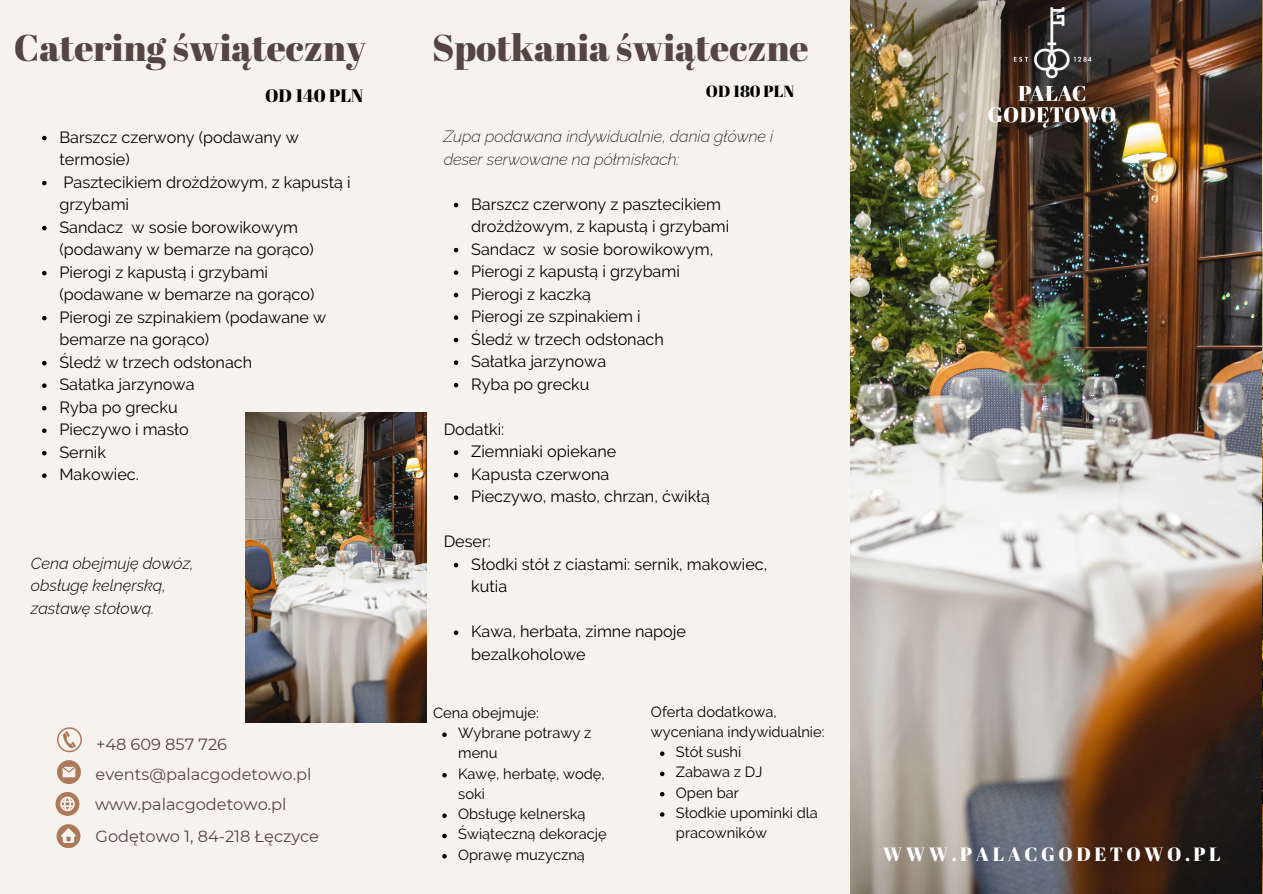
<style>
.page{position:relative;width:1263px;height:894px;background:#fff}
.page>*{position:absolute;margin:0;border:0;box-sizing:border-box;transform-origin:0 0}
.t1{font:37.2px "Abril Fatface";color:#544541}
.t2{font:19.2px "Abril Fatface";letter-spacing:.18em;color:#fff}
.t3{font:18px "Abril Fatface";color:#000}
.t4{font:16.2px/22.5px "Raleway";color:#000}
.t5{font:16.2px "Montserrat";color:#544541}
.t6{font:italic 200 16.2px/22.5px "Raleway";color:#000}
.t7{font:italic 300 16.2px/22.5px "Raleway";color:#000}
.t8{font:16.2px "Abril Fatface";color:#000}
.t9{font:14.7px/20.2px "Raleway";color:#000}
</style>
<div class="page">
<div style="left:0;top:0;width:1263px;height:893px;background:#f6f3ee"></div>
<svg style="left:57px;top:727px;width:25px;height:24px"></svg>
<svg style="left:56px;top:792px;width:23px;height:23px"></svg>
<svg style="left:57px;top:824px;width:23px;height:23px"></svg>
<svg style="left:57px;top:760px;width:24px;height:23px"></svg>
<img style="left:245px;top:412px;width:181px;height:310px">
<img style="left:850px;top:0;width:412px;height:893px">
<img style="left:986px;top:5px;width:132px;height:124px">
<svg style="left:454px;top:203px;width:4px;height:4px"></svg>
<svg style="left:454px;top:248px;width:4px;height:4px"></svg>
<svg style="left:454px;top:270px;width:4px;height:5px"></svg>
<svg style="left:454px;top:293px;width:4px;height:4px"></svg>
<svg style="left:454px;top:315px;width:4px;height:5px"></svg>
<svg style="left:454px;top:338px;width:4px;height:4px"></svg>
<svg style="left:454px;top:360px;width:4px;height:5px"></svg>
<svg style="left:454px;top:383px;width:4px;height:4px"></svg>
<svg style="left:454px;top:450px;width:4px;height:5px"></svg>
<svg style="left:454px;top:473px;width:4px;height:4px"></svg>
<svg style="left:454px;top:495px;width:4px;height:5px"></svg>
<svg style="left:454px;top:563px;width:4px;height:4px"></svg>
<svg style="left:454px;top:630px;width:4px;height:4px"></svg>
<svg style="left:442px;top:732px;width:5px;height:4px"></svg>
<svg style="left:442px;top:773px;width:5px;height:4px"></svg>
<svg style="left:442px;top:813px;width:5px;height:4px"></svg>
<svg style="left:442px;top:833px;width:5px;height:5px"></svg>
<svg style="left:442px;top:854px;width:5px;height:4px"></svg>
<svg style="left:660px;top:751px;width:4px;height:4px"></svg>
<svg style="left:660px;top:771px;width:4px;height:5px"></svg>
<svg style="left:660px;top:792px;width:4px;height:4px"></svg>
<svg style="left:660px;top:812px;width:4px;height:4px"></svg>
<svg style="left:42px;top:136px;width:5px;height:4px"></svg>
<svg style="left:42px;top:181px;width:5px;height:4px"></svg>
<svg style="left:42px;top:226px;width:5px;height:4px"></svg>
<svg style="left:42px;top:271px;width:5px;height:4px"></svg>
<svg style="left:42px;top:316px;width:5px;height:4px"></svg>
<svg style="left:42px;top:361px;width:5px;height:4px"></svg>
<svg style="left:42px;top:383px;width:5px;height:5px"></svg>
<svg style="left:42px;top:406px;width:5px;height:4px"></svg>
<svg style="left:42px;top:428px;width:5px;height:5px"></svg>
<svg style="left:42px;top:451px;width:5px;height:4px"></svg>
<svg style="left:42px;top:473px;width:5px;height:5px"></svg>
<p class="t1" style="left:14px;top:22px;width:354px">Catering świąteczny</p>
<p class="t3" style="left:265px;top:83px;width:100px">OD 140 PLN</p>
<p class="t4" style="left:59px;top:126px;width:241px">Barszcz czerwony (podawany w termosie)</p>
<p class="t4" style="left:59px;top:170px;width:293px">Pasztecikiem drożdżowym, z kapustą i grzybami</p>
<p class="t4" style="left:59px;top:215px;width:256px">Sandacz w sosie borowikowym (podawany w bemarze na gorąco)</p>
<p class="t4" style="left:59px;top:260px;width:256px">Pierogi z kapustą i grzybami (podawane w bemarze na gorąco)</p>
<p class="t4" style="left:59px;top:305px;width:268px">Pierogi ze szpinakiem (podawane w bemarze na gorąco)</p>
<p class="t4" style="left:59px;top:350px;width:194px">Śledź w trzech odsłonach</p>
<p class="t4" style="left:59px;top:373px;width:137px">Sałatka jarzynowa</p>
<p class="t4" style="left:59px;top:395px;width:120px">Ryba po grecku</p>
<p class="t4" style="left:59px;top:418px;width:131px">Pieczywo i masło</p>
<p class="t4" style="left:59px;top:440px;width:48px">Sernik</p>
<p class="t4" style="left:59px;top:463px;width:81px">Makowiec.</p>
<p class="t7" style="left:31px;top:551px;width:164px">Cena obejmuję dowóz, obsługę kelnęrską, zastawę stołową.</p>
<p class="t5" style="left:96px;top:733px;width:133px">+48 609 857 726</p>
<p class="t5" style="left:96px;top:764px;width:217px">events@palacgodetowo.pl</p>
<p class="t5" style="left:95px;top:794px;width:193px">www.palacgodetowo.pl</p>
<p class="t5" style="left:96px;top:826px;width:225px">Godętowo 1, 84-218 Łęczyce</p>
<p class="t1" style="left:432px;top:22px;width:378px">Spotkania świąteczne</p>
<p class="t8" style="left:706px;top:80px;width:90px">OD 180 PLN</p>
<p class="t6" style="left:444px;top:125px;width:331px">Zupa podawana indywidualnie, dania główne i deser serwowane na półmiskach:</p>
<p class="t4" style="left:471px;top:192px;width:260px">Barszcz czerwony z pasztecikiem drożdżowym, z kapustą i grzybami</p>
<p class="t4" style="left:471px;top:237px;width:244px">Sandacz w sosie borowikowym,</p>
<p class="t4" style="left:471px;top:260px;width:210px">Pierogi z kapustą i grzybami</p>
<p class="t4" style="left:471px;top:282px;width:121px">Pierogi z kaczką</p>
<p class="t4" style="left:471px;top:305px;width:171px">Pierogi ze szpinakiem i</p>
<p class="t4" style="left:471px;top:327px;width:194px">Śledź w trzech odsłonach</p>
<p class="t4" style="left:471px;top:350px;width:137px">Sałatka jarzynowa</p>
<p class="t4" style="left:471px;top:372px;width:120px">Ryba po grecku</p>
<p class="t4" style="left:444px;top:417px;width:62px">Dodatki:</p>
<p class="t4" style="left:471px;top:440px;width:147px">Ziemniaki opiekane</p>
<p class="t4" style="left:471px;top:462px;width:140px">Kapusta czerwona</p>
<p class="t4" style="left:471px;top:485px;width:240px">Pieczywo, masło, chrzan, ćwikłą</p>
<p class="t4" style="left:444px;top:530px;width:49px">Deser:</p>
<p class="t4" style="left:471px;top:552px;width:298px">Słodki stół z ciastami: sernik, makowiec, kutia</p>
<p class="t4" style="left:471px;top:620px;width:216px">Kawa, herbata, zimne napoje bezalkoholowe</p>
<p class="t9" style="left:433px;top:702px;width:107px">Cena obejmuje:</p>
<p class="t9" style="left:458px;top:722px;width:135px">Wybrane potrawy z menu</p>
<p class="t9" style="left:458px;top:763px;width:148px">Kawę, herbatę, wodę, soki</p>
<p class="t9" style="left:458px;top:803px;width:129px">Obsługę kelnerską</p>
<p class="t9" style="left:458px;top:823px;width:150px">Świąteczną dekorację</p>
<p class="t9" style="left:458px;top:844px;width:128px">Oprawę muzyczną</p>
<p class="t9" style="left:651px;top:701px;width:175px">Oferta dodatkowa, wyceniana indywidualnie:</p>
<p class="t9" style="left:676px;top:741px;width:67px">Stół sushi</p>
<p class="t9" style="left:676px;top:761px;width:88px">Zabawa z DJ</p>
<p class="t9" style="left:676px;top:782px;width:65px">Open bar</p>
<p class="t9" style="left:676px;top:802px;width:143px">Słodkie upominki dla pracowników</p>
<p class="t2" style="left:883px;top:840px;width:339px">WWW.PALACGODETOWO.PL</p>
</div>
